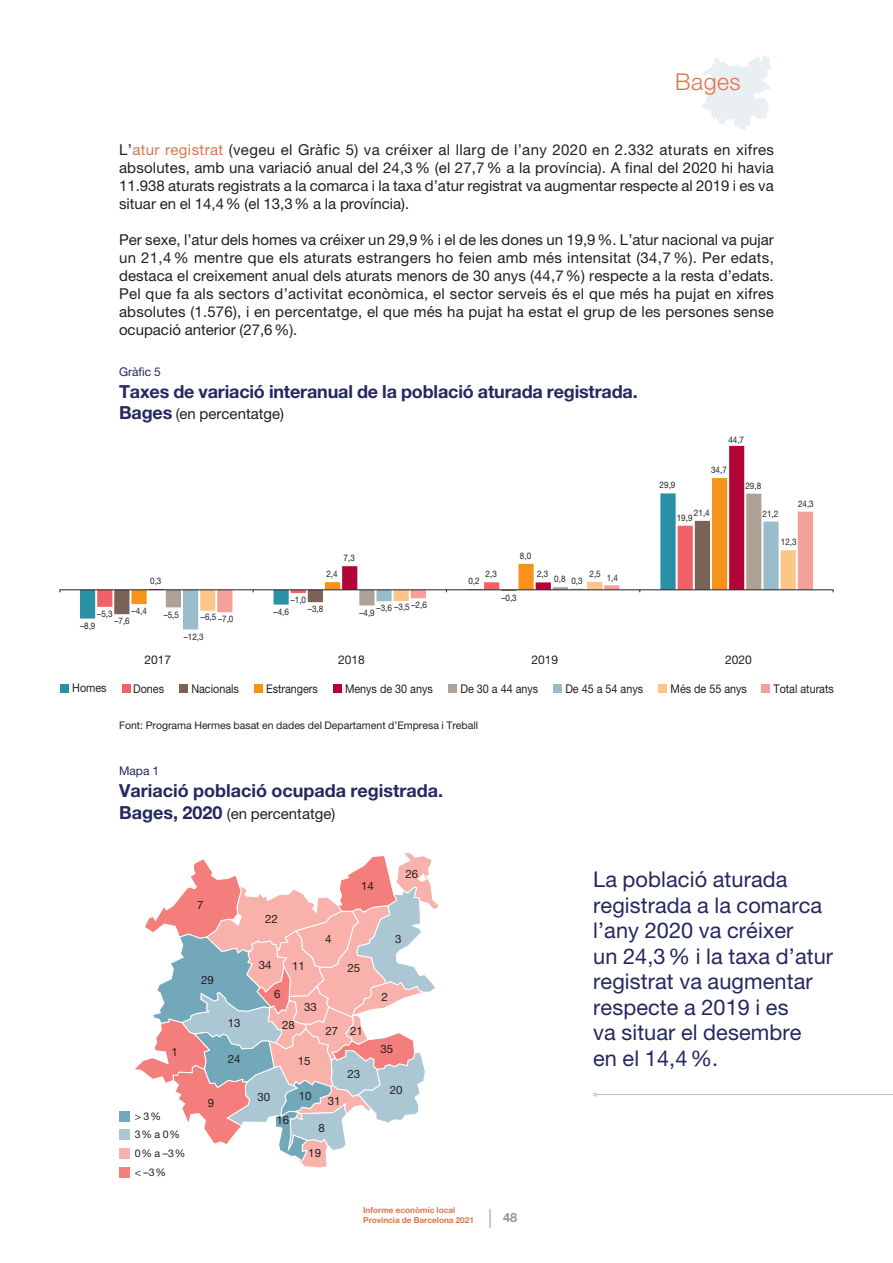
<style>
.page{position:relative;width:893px;height:1263px;background:#fff}
.page>*{position:absolute;margin:0;border:0;box-sizing:border-box;transform-origin:0 0}
.t1{font:300 23.1px "Helvetica Neue LT Std";letter-spacing:.02em;color:#df754a}
.t2{font:21.75px/25.5px "Helvetica Neue LT Std";letter-spacing:.005em;color:#242860}
.t3{font:700 18px "Helvetica Neue LT Std";letter-spacing:-.01em;color:#242860}
.t4{font:15px/18px "Helvetica Neue LT Std";color:#231f20;text-align:justify}
.t5{font:700 12.75px "Helvetica Neue LT Std";color:#939598}
.t6{font:12px "Helvetica Neue LT Std";color:#231f20;scale:.9 1}
.t7{font:12px "Helvetica Neue LT Std";color:#231f20}
.t8{font:12px "Helvetica Neue LT Std";color:#242860}
.t9{font:11.55px "Helvetica Neue LT Std";color:#231f20}
.t10{font:10.65px/18.6px "Helvetica Neue LT Std";color:#231f20}
.t11{font:10.5px "Helvetica Neue LT Std";color:#231f20}
.t12{font:9px "Helvetica Neue LT Std";color:#231f20;scale:.9 1}
.t13{font:700 8.25px/9.9px "Helvetica Neue LT Std";color:#df754a}
.s1{color:#df754a}
.s2{font-weight:700;font-size:18px;color:#242860}
</style>
<div class="page">
<svg style="left:490px;top:1209px;width:1px;height:18px"></svg>
<svg style="left:80px;top:590px;width:50px;height:28px"></svg>
<svg style="left:97px;top:590px;width:17px;height:17px"></svg>
<svg style="left:114px;top:590px;width:67px;height:24px"></svg>
<svg style="left:131px;top:590px;width:35px;height:14px"></svg>
<svg style="left:660px;top:446px;width:84px;height:48px"></svg>
<svg style="left:166px;top:494px;width:595px;height:113px"></svg>
<svg style="left:183px;top:522px;width:50px;height:107px"></svg>
<svg style="left:217px;top:512px;width:596px;height:100px"></svg>
<div style="left:60px;top:684px;width:9px;height:9px;background:#2a90a5"></div>
<div style="left:122px;top:684px;width:9px;height:9px;background:#f06268"></div>
<div style="left:180px;top:684px;width:8px;height:9px;background:#796354"></div>
<div style="left:254px;top:684px;width:9px;height:9px;background:#f7931d"></div>
<div style="left:333px;top:684px;width:9px;height:9px;background:#b30437"></div>
<div style="left:448px;top:684px;width:9px;height:9px;background:#b0a197"></div>
<div style="left:554px;top:684px;width:8px;height:9px;background:#99bcca"></div>
<div style="left:658px;top:684px;width:9px;height:9px;background:#fdc689"></div>
<div style="left:761px;top:684px;width:8px;height:9px;background:#f6a09a"></div>
<hr style="left:60px;top:589px;width:773px;height:1px;background:#231f20">
<svg style="left:200px;top:550px;width:596px;height:61px"></svg>
<div style="left:119px;top:1111px;width:10px;height:10px;background:#72a8ba"></div>
<div style="left:119px;top:1130px;width:10px;height:10px;background:#abc7d3"></div>
<div style="left:119px;top:1167px;width:10px;height:10px;background:#f37e7b"></div>
<div style="left:119px;top:1148px;width:10px;height:11px;background:#f9b2ab"></div>
<svg style="left:135px;top:853px;width:303px;height:315px"></svg>
<hr style="left:597px;top:1094px;width:296px;height:1px;background:#b1c3cb">
<svg style="left:701px;top:56px;width:71px;height:74px"></svg>
<h1 class="t1" style="left:675px;top:68px;width:67px">Bages</h1>
<p class="t4" style="left:119px;top:141px;width:656px">L’<span class="s1">atur registrat</span> (vegeu el Gràfic 5) va créixer al llarg de l’any 2020 en 2.332 aturats en xifres absolutes, amb una variació anual del 24,3% (el 27,7% a la província). A final del 2020 hi havia 11.938 aturats registrats a la comarca i la taxa d’atur registrat va augmentar respecte al 2019 i es va situar en el 14,4% (el 13,3% a la província).</p>
<p class="t4" style="left:119px;top:231px;width:656px">Per sexe, l’atur dels homes va créixer un 29,9% i el de les dones un 19,9%. L’atur nacional va pujar un 21,4 % mentre que els aturats estrangers ho feien amb més intensitat (34,7 %). Per edats, destaca el creixement anual dels aturats menors de 30 anys (44,7%) respecte a la resta d’edats.<br>Pel que fa als sectors d’activitat econòmica, el sector serveis és el que més ha pujat en xifres absolutes (1.576), i en percentatge, el que més ha pujat ha estat el grup de les persones sense ocupació anterior (27,6%).</p>
<p class="t8" style="left:119px;top:364px;width:43px">Gràfic 5</p>
<p class="t3" style="left:119px;top:380px;width:520px">Taxes de variació interanual de la població aturada registrada.</p>
<p class="t4" style="left:119px;top:405px;width:167px"><span class="s2">Bages</span> (en percentatge)</p>
<p class="t12" style="left:728px;top:435px;width:19px">44,7</p>
<p class="t12" style="left:150px;top:575px;width:14px">0,3</p>
<p class="t12" style="left:344px;top:553px;width:14px">7,3</p>
<p class="t12" style="left:326px;top:569px;width:14px">2,4</p>
<p class="t12" style="left:132px;top:606px;width:19px">–4,4</p>
<p class="t12" style="left:97px;top:608px;width:19px">–5,3</p>
<p class="t12" style="left:114px;top:616px;width:19px">–7,6</p>
<p class="t12" style="left:80px;top:620px;width:19px">–8,9</p>
<p class="t12" style="left:291px;top:595px;width:19px">–1,0</p>
<p class="t12" style="left:412px;top:599px;width:19px">–2,6</p>
<p class="t12" style="left:394px;top:602px;width:19px">–3,5</p>
<p class="t12" style="left:377px;top:603px;width:19px">–3,6</p>
<p class="t12" style="left:308px;top:604px;width:19px">–3,8</p>
<p class="t12" style="left:274px;top:606px;width:19px">–4,6</p>
<p class="t12" style="left:164px;top:609px;width:19px">–5,5</p>
<p class="t12" style="left:359px;top:607px;width:19px">–4,9</p>
<p class="t12" style="left:201px;top:611px;width:19px">–6,5</p>
<p class="t12" style="left:218px;top:613px;width:19px">–7,0</p>
<p class="t12" style="left:184px;top:631px;width:24px">–12,3</p>
<p class="t12" style="left:486px;top:569px;width:14px">2,3</p>
<p class="t12" style="left:468px;top:575px;width:14px">0,2</p>
<p class="t12" style="left:520px;top:550px;width:14px">8,0</p>
<p class="t12" style="left:589px;top:568px;width:14px">2,5</p>
<p class="t12" style="left:537px;top:569px;width:14px">2,3</p>
<p class="t12" style="left:607px;top:572px;width:14px">1,4</p>
<p class="t12" style="left:554px;top:574px;width:14px">0,8</p>
<p class="t12" style="left:571px;top:575px;width:14px">0,3</p>
<p class="t12" style="left:501px;top:592px;width:19px">–0,3</p>
<p class="t12" style="left:711px;top:464px;width:19px">34,7</p>
<p class="t12" style="left:660px;top:480px;width:19px">29,9</p>
<p class="t12" style="left:745px;top:480px;width:19px">29,8</p>
<p class="t12" style="left:694px;top:507px;width:19px">21,4</p>
<p class="t12" style="left:677px;top:512px;width:19px">19,9</p>
<p class="t12" style="left:763px;top:508px;width:19px">21,2</p>
<p class="t12" style="left:798px;top:498px;width:19px">24,3</p>
<p class="t12" style="left:781px;top:537px;width:19px">12,3</p>
<p class="t7" style="left:145px;top:653px;width:28px">2017</p>
<p class="t7" style="left:338px;top:653px;width:28px">2018</p>
<p class="t7" style="left:531px;top:653px;width:28px">2019</p>
<p class="t7" style="left:725px;top:653px;width:28px">2020</p>
<p class="t6" style="left:72px;top:681px;width:40px">Homes</p>
<p class="t6" style="left:133px;top:681px;width:36px">Dones</p>
<p class="t6" style="left:191px;top:681px;width:54px">Nacionals</p>
<p class="t6" style="left:266px;top:681px;width:59px">Estrangers</p>
<p class="t6" style="left:345px;top:681px;width:99px">Menys de 30 anys</p>
<p class="t6" style="left:460px;top:681px;width:88px">De 30 a 44 anys</p>
<p class="t6" style="left:565px;top:681px;width:88px">De 45 a 54 anys</p>
<p class="t6" style="left:671px;top:681px;width:86px">Més de 55 anys</p>
<p class="t6" style="left:773px;top:681px;width:69px">Total aturats</p>
<p class="t11" style="left:119px;top:719px;width:361px">Font: Programa Hermes basat en dades del Departament d’Empresa i Treball</p>
<p class="t8" style="left:119px;top:764px;width:42px">Mapa 1</p>
<p class="t3" style="left:119px;top:780px;width:326px">Variació població ocupada registrada.</p>
<p class="t4" style="left:119px;top:804px;width:218px"><span class="s2">Bages, 2020</span> (en percentatge)</p>
<p class="t9" style="left:197px;top:898px;width:8px">7</p>
<p class="t9" style="left:172px;top:1045px;width:8px">1</p>
<p class="t10" style="left:135px;top:1106px;width:52px">&gt; 3 %<br>3 % a 0 %<br>0 % a –3 % &lt; –3 %</p>
<p class="t9" style="left:201px;top:973px;width:14px">29</p>
<p class="t9" style="left:228px;top:1016px;width:14px">13</p>
<p class="t9" style="left:228px;top:1051px;width:14px">24</p>
<p class="t9" style="left:208px;top:1096px;width:8px">9</p>
<p class="t9" style="left:361px;top:879px;width:14px">14</p>
<p class="t9" style="left:405px;top:867px;width:14px">26</p>
<p class="t9" style="left:265px;top:912px;width:14px">22</p>
<p class="t9" style="left:259px;top:958px;width:14px">34</p>
<p class="t9" style="left:274px;top:987px;width:8px">6</p>
<p class="t9" style="left:292px;top:959px;width:14px">11</p>
<p class="t9" style="left:304px;top:1000px;width:14px">33</p>
<p class="t9" style="left:282px;top:1018px;width:14px">28</p>
<p class="t9" style="left:257px;top:1090px;width:14px">30</p>
<p class="t9" style="left:298px;top:1053px;width:14px">15</p>
<p class="t9" style="left:299px;top:1089px;width:14px">10</p>
<p class="t9" style="left:325px;top:932px;width:8px">4</p>
<p class="t9" style="left:395px;top:932px;width:8px">3</p>
<p class="t9" style="left:348px;top:961px;width:14px">25</p>
<p class="t9" style="left:325px;top:1024px;width:14px">27</p>
<p class="t9" style="left:350px;top:1024px;width:14px">21</p>
<p class="t9" style="left:328px;top:1094px;width:14px">31</p>
<p class="t9" style="left:348px;top:1067px;width:14px">23</p>
<p class="t9" style="left:381px;top:990px;width:8px">2</p>
<p class="t9" style="left:381px;top:1042px;width:14px">35</p>
<p class="t9" style="left:390px;top:1083px;width:14px">20</p>
<p class="t9" style="left:276px;top:1113px;width:14px">16</p>
<p class="t9" style="left:318px;top:1121px;width:8px">8</p>
<p class="t9" style="left:308px;top:1146px;width:14px">19</p>
<p class="t13" style="left:363px;top:1205px;width:112px">Informe econòmic local<br>Província de Barcelona 2021</p>
<p class="t5" style="left:503px;top:1209px;width:16px">48</p>
<h2 class="t2" style="left:593px;top:866px;width:241px">La població aturada registrada a la comarca l’any 2020 va créixer<br>un 24,3% i la taxa d’atur registrat va augmentar respecte a 2019 i es<br>va situar el desembre<br>en el 14,4%.</h2>
</div>
